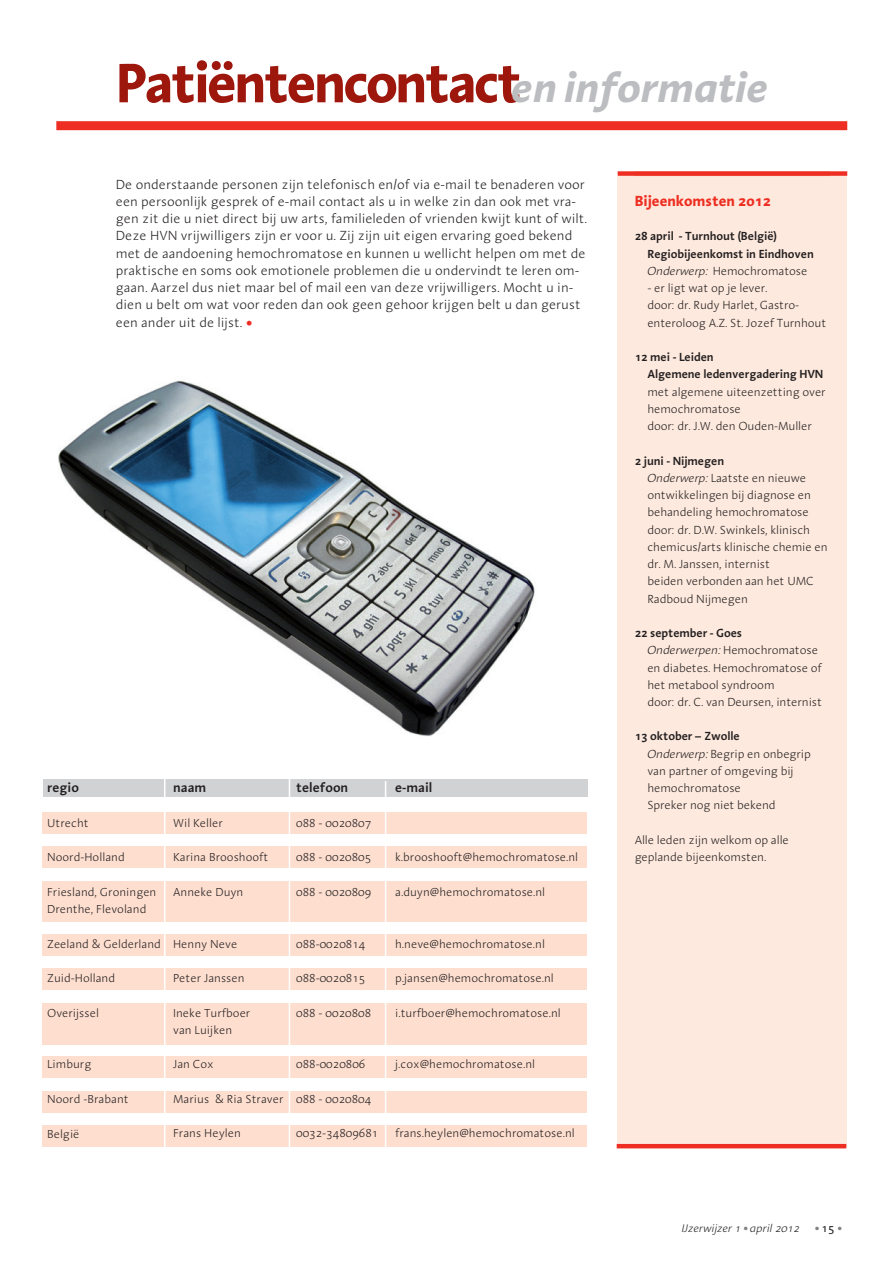
<style>
.page{position:relative;width:893px;height:1263px;background:#fff}
.page>*{position:absolute;margin:0;border:0;box-sizing:border-box;transform-origin:0 0}
.t1{font:700 57px "Linotype Aroma";letter-spacing:-.05em;color:#9e170d}
.t2{font:700 15px "Linotype Aroma";letter-spacing:-.005em;color:#ee2e22}
.t3{font:300 13.5px/17.2px "Linotype Aroma";color:#231f20}
.t4{font:600 13.5px "Linotype Aroma";color:#231f20}
.t5{font:300 12px/17.2px "Linotype Aroma";letter-spacing:-.01em;color:#231f20}
.t6{font:600 12px/17.2px "Linotype Aroma";letter-spacing:-.01em;color:#231f20}
.t7{font:300 11.85px "Linotype Aroma";color:#231f20}
.t8{font:italic 300 11.25px "Linotype Aroma";color:#231f20}
.s1{font-style:italic;font-size:42px;color:#bcbdc0}
.s2{font-weight:600;font-size:16.5px;color:#ee2e22}
.s3{font-weight:300;font-style:italic}
.s4{font-weight:300}
.s5{font-weight:600}
.s6{font-style:italic}
.s7{font-weight:700;font-style:normal;font-size:19.5px;color:#808285}
.s8{font-weight:400;font-style:normal;font-size:11.7px}
</style>
<div class="page">
<div style="left:42px;top:935px;width:544px;height:21px;background:#fddecf"></div>
<img style="left:58px;top:380px;width:477px;height:356px">
<div style="left:56px;top:121px;width:791px;height:9px;background:#ee2e22"></div>
<div style="left:42px;top:812px;width:544px;height:21px;background:#fddecf"></div>
<div style="left:42px;top:846px;width:544px;height:22px;background:#fddecf"></div>
<div style="left:42px;top:881px;width:544px;height:41px;background:#fddecf"></div>
<div style="left:42px;top:969px;width:544px;height:21px;background:#fddecf"></div>
<div style="left:42px;top:1056px;width:544px;height:21px;background:#fddecf"></div>
<div style="left:42px;top:1004px;width:544px;height:41px;background:#fddecf"></div>
<div style="left:42px;top:1091px;width:544px;height:21px;background:#fddecf"></div>
<div style="left:42px;top:1125px;width:544px;height:21px;background:#fddecf"></div>
<div style="left:43px;top:779px;width:544px;height:18px;background:#d1d2d4"></div>
<div style="left:618px;top:176px;width:229px;height:970px;background:#fde9dd"></div>
<div style="left:618px;top:171px;width:229px;height:5px;background:#ee2e22"></div>
<hr style="left:289px;top:778px;width:1px;height:377px;background:#fff">
<hr style="left:385px;top:781px;width:1px;height:370px;background:#fff">
<hr style="left:164px;top:775px;width:1px;height:376px;background:#fff">
<hr style="left:617px;top:1144px;width:229px;height:4px;background:#ee2e22">
<h1 class="t1" style="left:116px;top:45px;width:654px">Patiëntencontact<span class="s1">en informatie</span></h1>
<p class="t3" style="left:116px;top:175px;width:473px">De onderstaande personen zijn telefonisch en/of via e-mail te benaderen voor een persoonlijk gesprek of e-mail contact als u in welke zin dan ook met vra&shy;gen zit die u niet direct bij uw arts, familieleden of vrienden kwijt kunt of wilt.<br>Deze HVN vrijwilligers zijn er voor u. Zij zijn uit eigen ervaring goed bekend met de aandoening hemochromatose en kunnen u wellicht helpen om met de praktische en soms ook emotionele problemen die u ondervindt te leren om&shy;gaan. Aarzel dus niet maar bel of mail een van deze vrijwilligers. Mocht u in&shy;dien u belt om wat voor reden dan ook geen gehoor krijgen belt u dan gerust een ander uit de lijst. <span class="s2">•</span></p>
<p class="t4" style="left:47px;top:779px;width:33px">regio</p>
<p class="t4" style="left:173px;top:779px;width:35px">naam</p>
<p class="t4" style="left:296px;top:779px;width:54px">telefoon</p>
<p class="t4" style="left:395px;top:779px;width:39px">e-mail</p>
<p class="t7" style="left:47px;top:815px;width:43px">Utrecht</p>
<p class="t7" style="left:173px;top:815px;width:51px">Wil Keller</p>
<p class="t7" style="left:296px;top:815px;width:77px">088 - 0020807</p>
<p class="t7" style="left:47px;top:850px;width:79px">Noord-Holland</p>
<p class="t7" style="left:173px;top:850px;width:97px">Karina Brooshooft</p>
<p class="t7" style="left:296px;top:850px;width:77px">088 - 0020805</p>
<p class="t7" style="left:395px;top:850px;width:185px">k.brooshooft@hemochromatose.nl</p>
<p class="t7" style="left:47px;top:884px;width:111px">Friesland, Groningen</p>
<p class="t7" style="left:173px;top:884px;width:72px">Anneke Duyn</p>
<p class="t7" style="left:296px;top:884px;width:77px">088 - 0020809</p>
<p class="t7" style="left:395px;top:884px;width:152px">a.duyn@hemochromatose.nl</p>
<p class="t7" style="left:47px;top:902px;width:101px">Drenthe, Flevoland</p>
<p class="t7" style="left:47px;top:936px;width:192px">Zeeland &amp; Gelderland Henny Neve</p>
<p class="t7" style="left:296px;top:936px;width:71px">088-0020814</p>
<p class="t7" style="left:395px;top:936px;width:151px">h.neve@hemochromatose.nl</p>
<p class="t7" style="left:47px;top:971px;width:70px">Zuid-Holland</p>
<p class="t7" style="left:173px;top:971px;width:73px">Peter Janssen</p>
<p class="t7" style="left:296px;top:971px;width:71px">088-0020815</p>
<p class="t7" style="left:395px;top:971px;width:160px">p.jansen@hemochromatose.nl</p>
<p class="t7" style="left:47px;top:1005px;width:53px">Overijssel</p>
<p class="t7" style="left:173px;top:1005px;width:79px">Ineke Turfboer</p>
<p class="t7" style="left:296px;top:1005px;width:77px">088 - 0020808</p>
<p class="t7" style="left:395px;top:1005px;width:167px">i.turfboer@hemochromatose.nl</p>
<p class="t7" style="left:173px;top:1023px;width:61px">van Luijken</p>
<p class="t7" style="left:47px;top:1057px;width:46px">Limburg</p>
<p class="t7" style="left:173px;top:1057px;width:42px">Jan Cox</p>
<p class="t7" style="left:296px;top:1057px;width:71px">088-0020806</p>
<p class="t7" style="left:395px;top:1057px;width:141px">j.cox@hemochromatose.nl</p>
<p class="t7" style="left:47px;top:1092px;width:83px">Noord -Brabant</p>
<p class="t7" style="left:173px;top:1092px;width:200px">Marius &amp; Ria Straver 088 - 0020804</p>
<p class="t7" style="left:47px;top:1126px;width:34px">België</p>
<p class="t7" style="left:173px;top:1126px;width:69px">Frans Heylen</p>
<p class="t7" style="left:296px;top:1126px;width:84px">0032-34809681</p>
<p class="t7" style="left:395px;top:1126px;width:181px">frans.heylen@hemochromatose.nl</p>
<p class="t2" style="left:635px;top:191px;width:138px">Bijeenkomsten 2012</p>
<p class="t6" style="left:647px;top:227px;width:168px;text-indent:-13px">28 april - Turnhout (België)<br>Regiobijeenkomst in Eindhoven<br><span class="s3">Onderwerp:</span> <span class="s4">Hemochromatose</span></p>
<p class="t5" style="left:647px;top:279px;width:180px">- er ligt wat op je lever.<br>door: dr. Rudy Harlet, Gastro&shy;enteroloog A.Z. St. Jozef Turnhout</p>
<p class="t6" style="left:647px;top:348px;width:178px;text-indent:-13px">12 mei - Leiden<br>Algemene ledenvergadering HVN</p>
<p class="t5" style="left:647px;top:383px;width:180px">met algemene uiteenzetting over hemochromatose<br>door: dr. J.W. den Ouden-Muller</p>
<p class="t5" style="left:647px;top:452px;width:182px;text-indent:-13px"><span class="s5">2 juni - Nijmegen<br></span><span class="s6">Onderwerp:</span> Laatste en nieuwe ontwikkelingen bij diagnose en behandeling hemochromatose door: dr. D.W. Swinkels, klinisch chemicus/arts klinische chemie en dr. M. Janssen, internist<br>beiden verbonden aan het UMC<br>Radboud Nijmegen</p>
<p class="t5" style="left:647px;top:624px;width:176px;text-indent:-13px"><span class="s5">22 september - Goes<br></span><span class="s6">Onderwerpen:</span> Hemochromatose en diabetes. Hemochromatose of het metabool syndroom<br>door: dr. C. van Deursen, internist</p>
<p class="t5" style="left:647px;top:728px;width:165px;text-indent:-13px"><span class="s5">13 oktober – Zwolle<br></span><span class="s6">Onderwerp:</span> Begrip en onbegrip van partner of omgeving bij hemochromatose<br>Spreker nog niet bekend</p>
<p class="t5" style="left:635px;top:831px;width:156px">Alle leden zijn welkom op alle geplande bijeenkomsten.</p>
<p class="t8" style="left:682px;top:1221px;width:162px">IJzerwijzer 1 <span class="s7">.</span> april 2012 <span class="s7">.</span> <span class="s8">15</span> <span class="s7">.</span></p>
</div>
